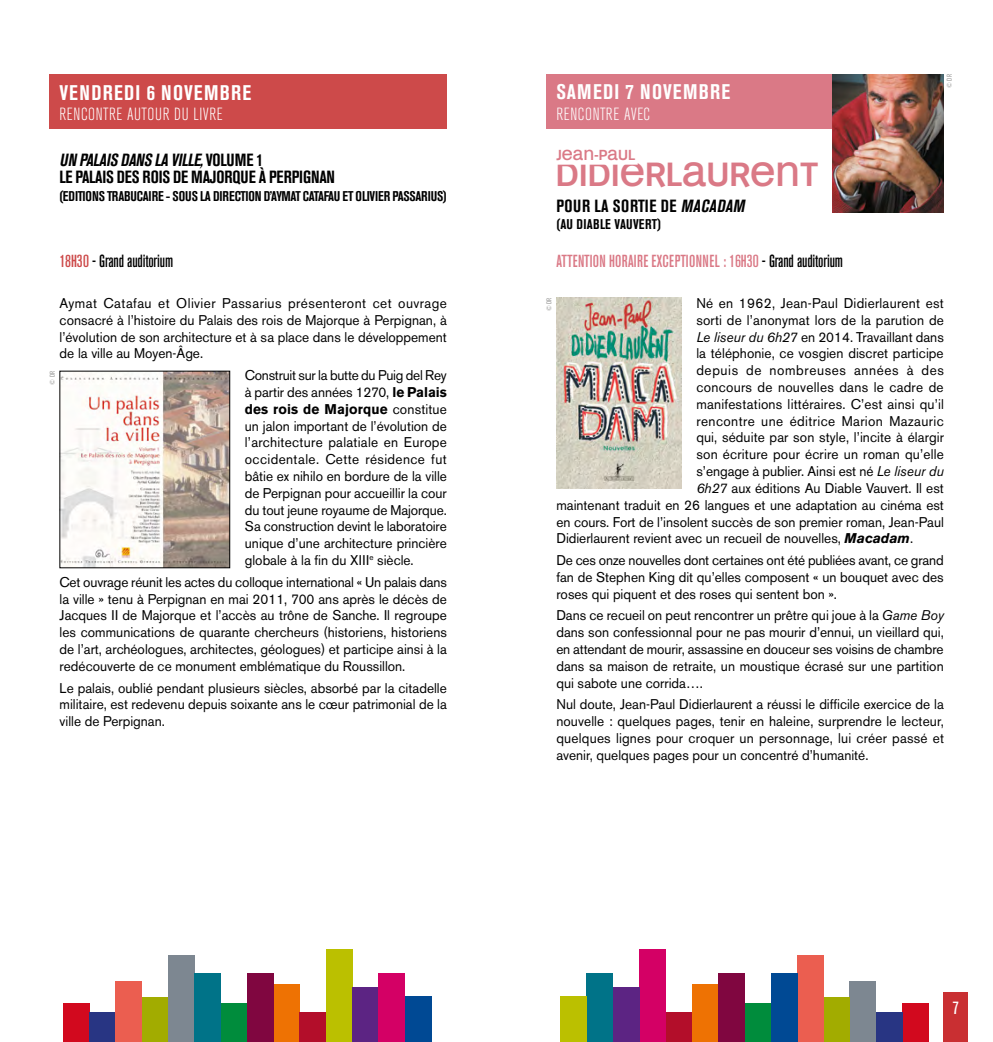
<style>
.page{position:relative;width:993px;height:1042px;background:#fff}
.page>*{position:absolute;margin:0;border:0;box-sizing:border-box;transform-origin:0 0}
.t1{font:33.25px "Mono Alphabet";color:#da7986}
.t2{font:700 condensed 21px "Akzidenz Grotesk BE";letter-spacing:.06em;color:#fff}
.t3{font:700 condensed 17.5px/17.5px "Akzidenz Grotesk BE";letter-spacing:-.005em;color:#000}
.t4{font:300 condensed 17.5px "Akzidenz Grotesk BE";letter-spacing:.035em;color:#fff}
.t5{font:700 condensed 17.5px "Akzidenz Grotesk BE";letter-spacing:.035em;color:#000}
.t6{font:500 condensed 17.5px "Akzidenz Grotesk BE";letter-spacing:-.01em;color:#000}
.t7{font:condensed 17.5px "Akzidenz Grotesk BE";color:#fff}
.t8{font:500 condensed 17.32px "Akzidenz Grotesk BE";letter-spacing:.02em;color:#da7986}
.t9{font:14.35px "Mono Alphabet";color:#da7986}
.t10{font:14px/16.8px "Akzidenz Grotesk BE";color:#000;text-align:justify}
.t11{font:700 condensed 14px "Akzidenz Grotesk BE";letter-spacing:-.005em;color:#000}
.t12{font:14px "Akzidenz Grotesk BE";letter-spacing:.02em;color:#000}
.t13{font:14px "Akzidenz Grotesk BE";letter-spacing:.03em;color:#000}
.t14{font:14px "Akzidenz Grotesk BE";letter-spacing:.045em;color:#000}
.t15{font:700 condensed 14px "Akzidenz Grotesk BE";letter-spacing:.02em;color:#000}
.t16{font:condensed 7px "Akzidenz Grotesk BE";color:#9d9d9c}
.s1{font-style:italic}
.s2{font-size:17.32px;color:#cd4a4a}
.s3{font-size:17.5px;color:#000}
.s4{font-weight:700}
.s5{font-weight:700;font-style:italic}
</style>
<div class="page">
<div style="left:943px;top:992px;width:25px;height:50px;background:#c92f32"></div>
<div style="left:691px;top:984px;width:27px;height:58px;background:#ee7203"></div>
<div style="left:902px;top:1004px;width:26px;height:38px;background:#d2091e"></div>
<div style="left:665px;top:1012px;width:26px;height:30px;background:#b30e2a"></div>
<div style="left:875px;top:1012px;width:27px;height:30px;background:#283583"></div>
<div style="left:639px;top:949px;width:26px;height:93px;background:#d40065"></div>
<div style="left:849px;top:981px;width:26px;height:61px;background:#7d8791"></div>
<div style="left:612px;top:988px;width:27px;height:54px;background:#5c2483"></div>
<div style="left:823px;top:998px;width:26px;height:44px;background:#a2ac00"></div>
<div style="left:586px;top:973px;width:26px;height:69px;background:#007388"></div>
<div style="left:560px;top:996px;width:26px;height:46px;background:#bbc000"></div>
<div style="left:796px;top:955px;width:27px;height:87px;background:#eb5e50"></div>
<div style="left:770px;top:973px;width:26px;height:69px;background:#004994"></div>
<div style="left:744px;top:1004px;width:26px;height:38px;background:#008c3c"></div>
<div style="left:718px;top:973px;width:26px;height:69px;background:#800640"></div>
<div style="left:273px;top:984px;width:27px;height:58px;background:#ee7203"></div>
<div style="left:63px;top:1004px;width:26px;height:38px;background:#d2091e"></div>
<div style="left:300px;top:1012px;width:26px;height:30px;background:#b30e2a"></div>
<div style="left:89px;top:1012px;width:26px;height:30px;background:#283583"></div>
<div style="left:326px;top:949px;width:26px;height:93px;background:#bbc000"></div>
<div style="left:115px;top:981px;width:27px;height:61px;background:#eb5e50"></div>
<div style="left:352px;top:988px;width:26px;height:54px;background:#5c2483"></div>
<div style="left:142px;top:998px;width:26px;height:44px;background:#a2ac00"></div>
<div style="left:378px;top:973px;width:27px;height:69px;background:#d40065"></div>
<div style="left:405px;top:996px;width:26px;height:46px;background:#004994"></div>
<div style="left:168px;top:955px;width:26px;height:87px;background:#7d8791"></div>
<div style="left:218px;top:1004px;width:29px;height:38px;background:#008c3c"></div>
<div style="left:247px;top:973px;width:26px;height:69px;background:#800640"></div>
<div style="left:194px;top:973px;width:27px;height:69px;background:#007388"></div>
<div style="left:546px;top:74px;width:397px;height:55px;background:#da7986"></div>
<img style="left:556px;top:297px;width:125px;height:191px">
<img style="left:832px;top:74px;width:111px;height:138px">
<div style="left:50px;top:74px;width:396px;height:55px;background:#cd4a4a"></div>
<img style="left:62px;top:373px;width:166px;height:193px">
<div style="left:60px;top:371px;width:170px;height:197px;border:1px solid #000"></div>
<h2 class="t2" style="left:59px;top:80px;width:193px">VENDREDI 6 NOVEMBRE</h2>
<p class="t4" style="left:59px;top:104px;width:165px">RENCONTRE AUTOUR DU LIVRE</p>
<h2 class="t2" style="left:556px;top:80px;width:175px">SAMEDI 7 NOVEMBRE</h2>
<p class="t4" style="left:556px;top:105px;width:95px">RENCONTRE AVEC</p>
<p class="t16" style="left:945px;top:88px;width:15px;rotate:-90deg">© DR</p>
<p class="t3" style="left:59px;top:151px;width:277px"><span class="s1">UNPALAISDANSLAVILLE,</span>V O L U M E 1<br>LE PALAIS DES ROIS DE MAJORQUE À PERPIGNAN</p>
<p class="t11" style="left:59px;top:188px;width:389px">(EDITIONS TRABUCAIRE - SOUS LA DIRECTION D’AYMAT CATAFAU ET OLIVIER PASSARIUS)</p>
<p class="t9" style="left:556px;top:146px;width:80px">JEAN-PAUL</p>
<h1 class="t1" style="left:555px;top:155px;width:264px">DIDIERLAURENT</h1>
<p class="t5" style="left:556px;top:195px;width:193px">POUR LA SORTIE DE <span class="s1">MACADAM</span></p>
<p class="t15" style="left:556px;top:216px;width:106px">(AU DIABLE VAUVERT)</p>
<p class="t6" style="left:59px;top:251px;width:115px"><span class="s2">18H30</span> - Grand auditorium</p>
<p class="t8" style="left:556px;top:252px;width:288px">ATTENTION HORAIRE EXCEPTIONNEL : 16H30 <span class="s3">- Grand auditorium</span></p>
<p class="t10" style="left:60px;top:295px;width:389px">Aymat Catafau et Olivier Passarius présenteront cet ouvrage consacré à l’histoire du Palais des rois de Majorque à Perpignan, à l’évolution de son architecture et à sa place dans le développement de la ville au Moyen-Âge.</p>
<p class="t10" style="left:245px;top:367px;width:203px">Construit sur la butte du Puig del Rey à partir des années 1270, <span class="s4">le Palais des rois de Majorque</span> constitue un jalon important de l’évolution de l’architecture palatiale en Europe occidentale. Cette résidence fut bâtie ex nihilo en bordure de la ville de Perpignan pour accueillir la cour du tout jeune royaume de Majorque.<br>Sa construction devint le laboratoire unique d’une architecture princière globale à la fin du XIII<sup>e</sup> siècle.</p>
<p class="t10" style="left:60px;top:573px;width:389px">Cet ouvrage réunit les actes du colloque international « Un palais dans la ville » tenu à Perpignan en mai 2011, 700 ans après le décès de Jacques II de Majorque et l’accès au trône de Sanche. Il regroupe les communications de quarante chercheurs (historiens, historiens de l’art, archéologues, architectes, géologues) et participe ainsi à la redécouverte de ce monument emblématique du Roussillon.</p>
<p class="t10" style="left:60px;top:679px;width:388px">Le palais, oublié pendant plusieurs siècles, absorbé par la citadelle militaire, est redevenu depuis soixante ans le cœur patrimonial de la ville de Perpignan.</p>
<p class="t16" style="left:48px;top:385px;width:15px;rotate:-90deg">© DR</p>
<p class="t16" style="left:545px;top:311px;width:15px;rotate:-90deg">© DR</p>
<p class="t12" style="left:696px;top:295px;width:249px">Né en 1962, Jean-Paul Didierlaurent est</p>
<p class="t10" style="left:696px;top:312px;width:249px">sorti de l’anonymat lors de la parution de</p>
<p class="t10" style="left:696px;top:328px;width:249px"><span class="s1">Le liseur du 6h27</span> en 2014. Travaillant dans</p>
<p class="t10" style="left:696px;top:345px;width:249px">la téléphonie, ce vosgien discret participe</p>
<p class="t14" style="left:696px;top:362px;width:249px">depuis de nombreuses années à des</p>
<p class="t12" style="left:696px;top:379px;width:249px">concours de nouvelles dans le cadre de</p>
<p class="t10" style="left:696px;top:396px;width:249px">manifestations littéraires. C’est ainsi qu’il</p>
<p class="t13" style="left:696px;top:412px;width:249px">rencontre une éditrice Marion Mazauric</p>
<p class="t10" style="left:696px;top:429px;width:249px">qui, séduite par son style, l’incite à élargir</p>
<p class="t10" style="left:696px;top:446px;width:249px">son écriture pour écrire un roman qu’elle</p>
<p class="t10" style="left:696px;top:463px;width:249px">s’engage à publier. Ainsi est né <span class="s1">Le liseur du</span></p>
<p class="t10" style="left:696px;top:480px;width:249px"><span class="s1">6h27</span> aux éditions Au Diable Vauvert. Il est</p>
<p class="t10" style="left:556px;top:496px;width:389px">maintenant traduit en 26 langues et une adaptation au cinéma est</p>
<p class="t10" style="left:556px;top:513px;width:389px">en cours. Fort de l’insolent succès de son premier roman, Jean-Paul</p>
<p class="t10" style="left:556px;top:530px;width:358px">Didierlaurent revient avec un recueil de nouvelles, <span class="s5">Macadam</span>.</p>
<p class="t10" style="left:556px;top:552px;width:389px">De ces onze nouvelles dont certaines ont été publiées avant, ce grand fan de Stephen King dit qu’elles composent « un bouquet avec des roses qui piquent et des roses qui sentent bon ».</p>
<p class="t10" style="left:556px;top:607px;width:389px">Dans ce recueil on peut rencontrer un prêtre qui joue à la <span class="s1">Game Boy </span>dans son confessionnal pour ne pas mourir d’ennui, un vieillard qui, en attendant de mourir, assassine en douceur ses voisins de chambre dans sa maison de retraite, un moustique écrasé sur une partition qui sabote une corrida….</p>
<p class="t10" style="left:556px;top:696px;width:389px">Nul doute, Jean-Paul Didierlaurent a réussi le difficile exercice de la nouvelle : quelques pages, tenir en haleine, surprendre le lecteur, quelques lignes pour croquer un personnage, lui créer passé et avenir, quelques pages pour un concentré d’humanité.</p>
<p class="t7" style="left:952px;top:998px;width:8px">7</p>
</div>
